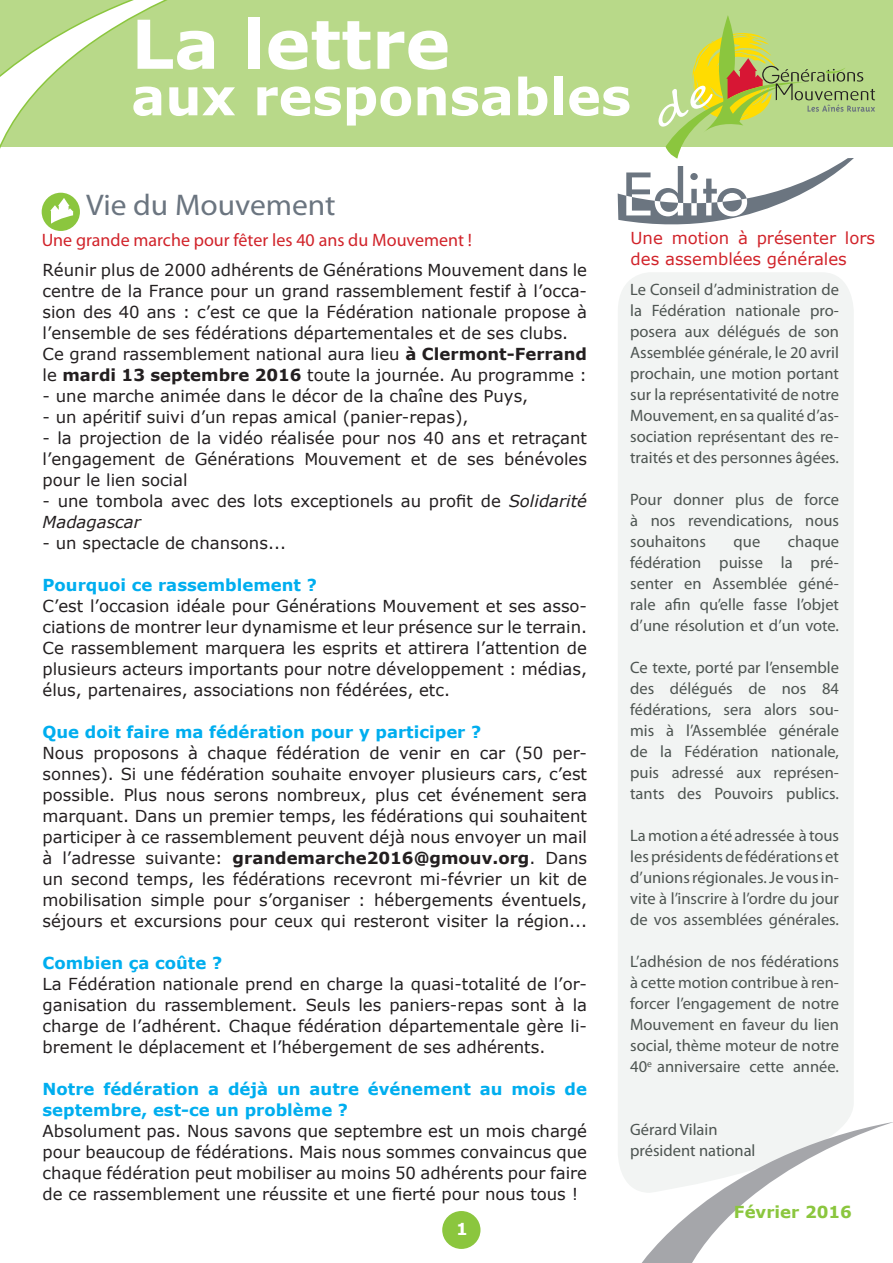
<style>
.page{position:relative;width:893px;height:1263px;background:#fff}
.page>*{position:absolute;margin:0;border:0;box-sizing:border-box;transform-origin:0 0}
.t1{font:700 67.5px "Verdana";color:#fff}
.t2{font:700 51px "Verdana";color:#fff}
.t3{font:30px "Myriad Pro";color:#6b7580;scale:1.05 1}
.t4{font:18px "Myriad Pro";color:#d1232a}
.t5{font:16.5px/21px "Verdana";color:#231f20;text-align:justify}
.t6{font:16.5px/21px "Myriad Pro";color:#4d5451;text-align:justify}
.t7{font:700 16.5px/21px "Verdana";color:#00aeef}
.t8{font:16.5px/21px "Verdana";color:#d1232a}
.t9{font:700 16.5px "Verdana";color:#8bc63e}
.t10{font:700 16.5px "Verdana";color:#fff}
.s1{font-weight:700}
.s2{font-style:italic}
</style>
<div class="page">
<div style="left:618px;top:273px;width:236px;height:918px;background:#f2f4f3"></div>
<svg style="left:639px;top:1121px;width:254px;height:142px"></svg>
<div style="left:0;top:0;width:893px;height:147px;background:#b8d989"></div>
<svg style="left:0;top:0;width:167px;height:149px"></svg>
<div style="left:442px;top:1211px;width:38px;height:38px;background:#8bc63e;border-radius:50%"></div>
<div style="left:42px;top:193px;width:38px;height:38px;background:#8bc63e;border-radius:50%"></div>
<svg style="left:50px;top:198px;width:24px;height:26px"></svg>
<svg style="left:618px;top:15px;width:257px;height:210px"></svg>
<h1 class="t1" style="left:131px;top:-4px;width:321px">La lettre</h1>
<h2 class="t2" style="left:131px;top:61px;width:501px">aux responsables</h2>
<h3 class="t3" style="left:86px;top:187px;width:239px">Vie du Mouvement</h3>
<p class="t4" style="left:42px;top:229px;width:432px">Une grande marche pour fêter les 40 ans du Mouvement !</p>
<p class="t5" style="left:43px;top:260px;width:546px;text-align:left">Réunir plus de 2000 adhérents de Générations Mouvement dans le centre de la France pour un grand rassemblement festif à l’occa&shy;sion des 40 ans : c’est ce que la Fédération nationale propose à l’ensemble de ses fédérations départementales et de ses clubs.<br>Ce grand rassemblement national aura lieu <span class="s1">à Clermont-Ferrand </span>le <span class="s1">mardi 13 septembre 2016</span> toute la journée. Au programme :</p>
<p class="t5" style="left:43px;top:386px;width:487px">- une marche animée dans le décor de la chaîne des Puys,</p>
<p class="t5" style="left:43px;top:407px;width:428px">- un apéritif suivi d’un repas amical (panier-repas),</p>
<p class="t5" style="left:43px;top:428px;width:546px">- la projection de la vidéo réalisée pour nos 40 ans et retraçant l’engagement de Générations Mouvement et de ses bénévoles pour le lien social</p>
<p class="t5" style="left:43px;top:491px;width:546px">- une tombola avec des lots exceptionels au profit de <span class="s2">Solidarité<br>Madagascar</span></p>
<p class="t5" style="left:43px;top:533px;width:245px">- un spectacle de chansons...</p>
<p class="t7" style="left:43px;top:574px;width:276px">Pourquoi ce rassemblement ?</p>
<p class="t5" style="left:43px;top:596px;width:546px">C’est l’occasion idéale pour Générations Mouvement et ses asso&shy;ciations de montrer leur dynamisme et leur présence sur le terrain.<br>Ce rassemblement marquera les esprits et attirera l’attention de plusieurs acteurs importants pour notre développement : médias, élus, partenaires, associations non fédérées, etc.</p>
<p class="t7" style="left:43px;top:721px;width:440px">Que doit faire ma fédération pour y participer ?</p>
<p class="t5" style="left:43px;top:743px;width:546px">Nous proposons à chaque fédération de venir en car (50 per&shy;sonnes). Si une fédération souhaite envoyer plusieurs cars, c’est possible. Plus nous serons nombreux, plus cet événement sera marquant. Dans un premier temps, les fédérations qui souhaitent participer à ce rassemblement peuvent déjà nous envoyer un mail à l’adresse suivante: <span class="s1">grandemarche2016@gmouv.org</span>. Dans un second temps, les fédérations recevront mi-février un kit de mobilisation simple pour s’organiser : hébergements éventuels, séjours et excursions pour ceux qui resteront visiter la région...</p>
<p class="t7" style="left:43px;top:952px;width:181px">Combien ça coûte ?</p>
<p class="t5" style="left:43px;top:974px;width:546px">La Fédération nationale prend en charge la quasi-totalité de l’or&shy;ganisation du rassemblement. Seuls les paniers-repas sont à la charge de l’adhérent. Chaque fédération départementale gère li&shy;brement le déplacement et l’hébergement de ses adhérents.</p>
<p class="t7" style="left:43px;top:1078px;width:546px">Notre fédération a déjà un autre événement au mois de septembre, est-ce un problème ?</p>
<p class="t5" style="left:43px;top:1121px;width:546px">Absolument pas. Nous savons que septembre est un mois chargé pour beaucoup de fédérations. Mais nous sommes convaincus que chaque fédération peut mobiliser au moins 50 adhérents pour faire de ce rassemblement une réussite et une fierté pour nous tous !</p>
<p class="t10" style="left:456px;top:1218px;width:13px">1</p>
<p class="t8" style="left:631px;top:227px;width:246px">Une motion à présenter lors des assemblées générales</p>
<p class="t6" style="left:630px;top:279px;width:210px">Le Conseil d’administration de la Fédération nationale pro&shy;posera aux délégués de son Assemblée générale, le 20 avril prochain, une motion portant sur la représentativité de notre Mouvement, en sa qualité d’as&shy;sociation représentant des re&shy;traités et des personnes âgées.</p>
<p class="t6" style="left:630px;top:489px;width:210px">Pour donner plus de force à nos revendications, nous souhaitons</p>
<p class="t6" style="left:630px;top:531px;width:210px;text-indent:158px">chaque fédération puisse la pré&shy;senter en Assemblée géné&shy;rale afin qu’elle fasse l’objet d’une résolution et d’un vote.</p>
<p class="t6" style="left:630px;top:657px;width:210px">Ce texte, porté par l’ensemble des délégués de nos 84 fédérations, sera alors sou&shy;mis à l’Assemblée générale de la Fédération nationale, puis adressé aux représen&shy;tants des Pouvoirs publics.</p>
<p class="t6" style="left:630px;top:825px;width:210px">La motion a été adressée à tous les présidents de fédérations et d’unions régionales. Je vous in&shy;vite à l’inscrire à l’ordre du jour de vos assemblées générales.</p>
<p class="t6" style="left:630px;top:951px;width:210px">L’adhésion de nos fédérations à cette motion contribue à ren&shy;forcer l’engagement de notre Mouvement en faveur du lien social, thème moteur de notre 40<sup>e</sup> anniversaire cette année.</p>
<p class="t6" style="left:734px;top:531px;width:28px">que</p>
<p class="t6" style="left:630px;top:1119px;width:127px">Gérard Vilain président national</p>
<p class="t9" style="left:734px;top:1200px;width:119px">Février 2016</p>
</div>
